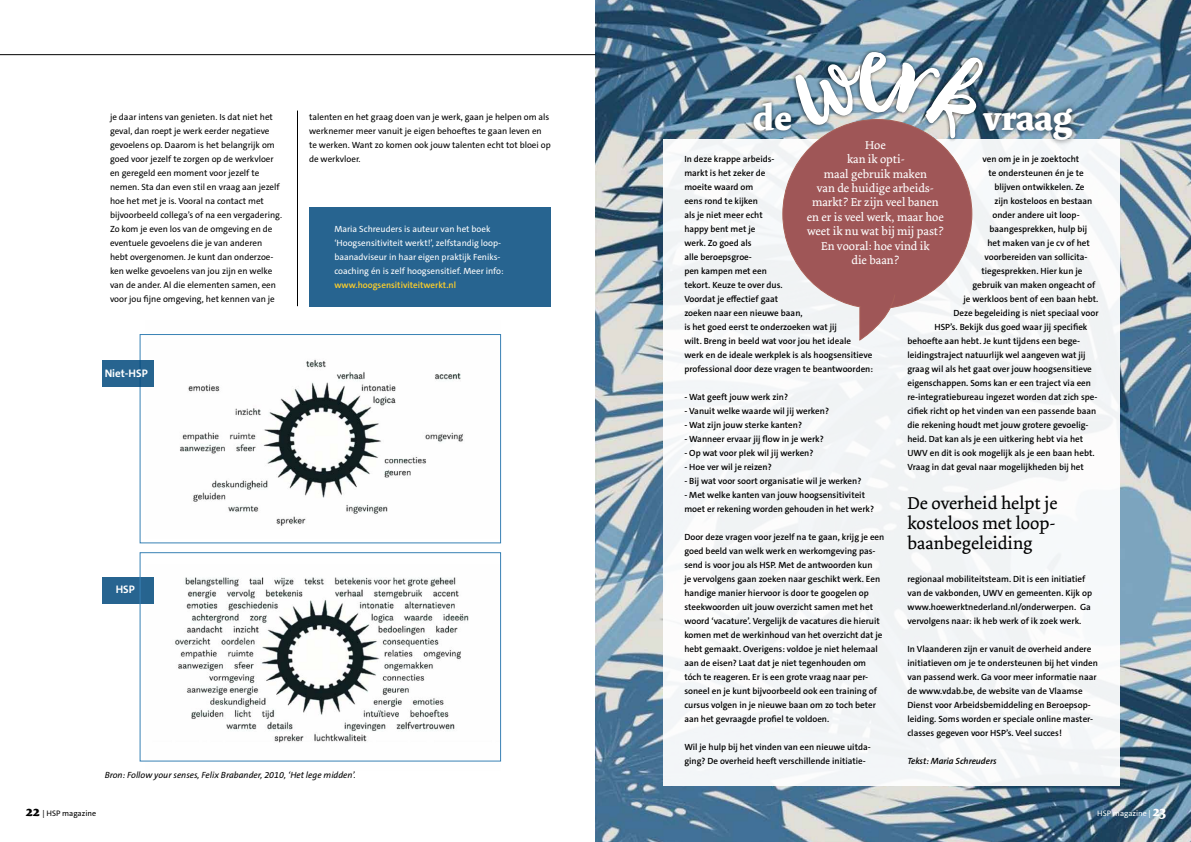
<style>
.page{position:relative;width:1191px;height:842px;background:#fff}
.page>*{position:absolute;margin:0;border:0;box-sizing:border-box;transform-origin:0 0}
.t1{font:120px "Garden Grown";color:#fff}
.t2{font:700 36px "Dolly";color:#fff}
.t3{font:18px/20px "Dolly";color:#000;text-align:justify}
.t4{font:12px/14.4px "Dolly";color:#fff;text-align:center}
.t5{font:700 11px "The Sans C5";color:#fff}
.t6{font:600 9px/14px "The Sans C5";color:#000}
.t7{font:9px/14px "The Sans C5";color:#000}
.t8{font:9px/14px "The Sans C5";color:#fff}
.t9{font:italic 9px "The Sans C5";color:#000}
.t10{font:600 9px "The Sans C5";color:#ffcf29}
.t11{font:italic 600 9px "The Sans C5";letter-spacing:-.005em;color:#000}
.t12{font:8px "The Sans C5";color:#000}
.t13{font:8px "The Sans C5";color:#fff}
.s1{font-family:"Dolly";font-weight:700;font-size:15px}
</style>
<div class="page">
<img style="left:595px;top:0;width:596px;height:842px">
<div style="left:663px;top:139px;width:457px;height:646px;background:#f3f6f8"></div>
<img style="left:153px;top:359px;width:310px;height:167px">
<div style="left:140px;top:334px;width:361px;height:209px;border:1px solid #3881b4"></div>
<img style="left:146px;top:577px;width:354px;height:185px">
<div style="left:309px;top:207px;width:242px;height:99px;background:#276490"></div>
<div style="left:102px;top:360px;width:51px;height:27px;background:#276490"></div>
<div style="left:102px;top:577px;width:51px;height:26px;background:#276490"></div>
<hr style="left:297px;top:111px;width:1px;height:195px;background:#000">
<hr style="left:0;top:54px;width:595px;height:1px;background:#000">
<div style="left:140px;top:552px;width:361px;height:209px;border:1px solid #3881b4"></div>
<div style="left:977px;top:102px;width:101px;height:44px;background:#000;opacity:.75"></div>
<div style="left:749px;top:98px;width:45px;height:36px;background:#000;opacity:.75"></div>
<svg style="left:779px;top:0;width:234px;height:146px;background:#638399"></svg>
<svg style="left:782px;top:51px;width:220px;height:290px"></svg>
<p class="t7" style="left:110px;top:110px;width:174px">je daar intens van genieten. Is dat niet het geval, dan roept je werk eerder negatieve gevoelens op. Daarom is het belangrijk om goed voor jezelf te zorgen op de werkvloer en geregeld een moment voor jezelf te nemen. Sta dan even stil en vraag aan jezelf hoe het met je is. Vooral na contact met bijvoorbeeld collega’s of na een vergadering.<br>Zo kom je even los van de omgeving en de eventuele gevoelens die je van anderen hebt overgenomen. Je kunt dan onderzoe&shy;ken welke gevoelens van jou zijn en welke van de ander. Al die elementen samen, een voor jou fijne omgeving, het kennen van je</p>
<p class="t7" style="left:309px;top:110px;width:243px">talenten en het graag doen van je werk, gaan je helpen om als werknemer meer vanuit je eigen behoeftes te gaan leven en te werken. Want zo komen ook jouw talenten echt tot bloei op de werkvloer.</p>
<p class="t8" style="left:334px;top:222px;width:171px">Maria Schreuders is auteur van het boek ‘Hoogsensitiviteit werkt!’, zelfstandig loop&shy;baanadviseur in haar eigen praktijk Feniks&shy;coaching én is zelf hoogsensitief. Meer info:</p>
<p class="t10" style="left:334px;top:279px;width:123px">www.hoogsensitiviteitwerkt.nl</p>
<p class="t5" style="left:105px;top:366px;width:45px">Niet-HSP</p>
<p class="t5" style="left:116px;top:582px;width:21px">HSP</p>
<p class="t9" style="left:105px;top:769px;width:253px">Bron: Follow your senses, Felix Brabander, 2010, ‘Het lege midden’.</p>
<p class="t12" style="left:26px;top:808px;width:72px"><span class="s1">22</span> | HSP magazine</p>
<h1 class="t1" style="left:860px;top:-6px;width:39px">e</h1>
<h2 class="t2" style="left:753px;top:95px;width:40px">de</h2>
<h2 class="t2" style="left:983px;top:95px;width:91px">vraag</h2>
<p class="t6" style="left:684px;top:152px;width:190px">In deze krappe arbeids-<br>markt is het zeker de<br>moeite waard om<br>eens rond te kijken<br>als je niet meer echt<br>happy bent met je<br>werk. Zo goed als<br>alle beroepsgroe-<br>pen kampen met een<br>tekort. Keuze te over dus.<br>Voordat je effectief gaat<br>zoeken naar een nieuwe baan,<br>is het goed eerst te onderzoeken wat jij<br>wilt. Breng in beeld wat voor jou het ideale<br>werk en de ideale werkplek is als hoogsensitieve professional door deze vragen te beantwoorden:</p>
<p class="t6" style="left:684px;top:390px;width:105px">- Wat geeft jouw werk zin?</p>
<p class="t6" style="left:684px;top:404px;width:146px">- Vanuit welke waarde wil jij werken?</p>
<p class="t6" style="left:684px;top:418px;width:119px">- Wat zijn jouw sterke kanten?</p>
<p class="t6" style="left:684px;top:432px;width:141px">- Wanneer ervaar jij flow in je werk?</p>
<p class="t6" style="left:684px;top:446px;width:131px">- Op wat voor plek wil jij werken?</p>
<p class="t6" style="left:684px;top:460px;width:89px">- Hoe ver wil je reizen?</p>
<p class="t6" style="left:684px;top:474px;width:179px">- Bij wat voor soort organisatie wil je werken?</p>
<p class="t6" style="left:684px;top:488px;width:191px">- Met welke kanten van jouw hoogsensitiviteit moet er rekening worden gehouden in het werk?</p>
<p class="t6" style="left:684px;top:530px;width:201px">Door deze vragen voor jezelf na te gaan, krijg je een goed beeld van welk werk en werkomgeving pas&shy;send is voor jou als HSP. Met de antwoorden kun<br>je vervolgens gaan zoeken naar geschikt werk. Een handige manier hiervoor is door te googelen op steekwoorden uit jouw overzicht samen met het woord ‘vacature’. Vergelijk de vacatures die hieruit komen met de werkinhoud van het overzicht dat je hebt gemaakt. Overigens: voldoe je niet helemaal aan de eisen? Laat dat je niet tegenhouden om tóch te reageren. Er is een grote vraag naar per&shy;soneel en je kunt bijvoorbeeld ook een training of cursus volgen in je nieuwe baan om zo toch beter aan het gevraagde profiel te voldoen.</p>
<p class="t6" style="left:684px;top:740px;width:188px">Wil je hulp bij het vinden van een nieuwe uitda&shy;ging? De overheid heeft verschillende initiatie-</p>
<h3 class="t4" style="left:807px;top:138px;width:138px">Hoe<br>kan ik opti-<br>maal gebruik maken<br>van de huidige arbeids&shy;markt? Er zijn veel banen en er is veel werk, maar hoe weet ik nu wat bij mij past?<br>En vooral: hoe vind ik<br>die baan?</h3>
<p class="t6" style="left:982px;top:152px;width:98px">ven om je in je zoektocht</p>
<p class="t6" style="left:988px;top:166px;width:97px">te ondersteunen én je te</p>
<p class="t6" style="left:994px;top:180px;width:92px">blijven ontwikkelen. Ze</p>
<p class="t6" style="left:994px;top:194px;width:99px">zijn kosteloos en bestaan</p>
<p class="t6" style="left:992px;top:208px;width:89px">onder andere uit loop-</p>
<p class="t6" style="left:989px;top:222px;width:99px">baangesprekken, hulp bij</p>
<p class="t6" style="left:987px;top:236px;width:104px">het maken van je cv of het</p>
<p class="t6" style="left:984px;top:250px;width:104px">voorbereiden van sollicita-</p>
<p class="t6" style="left:981px;top:264px;width:103px">tiegesprekken. Hier kun je</p>
<p class="t6" style="left:972px;top:278px;width:124px">gebruik van maken ongeacht of</p>
<p class="t6" style="left:963px;top:292px;width:136px">je werkloos bent of een baan hebt.</p>
<p class="t6" style="left:953px;top:306px;width:147px">Deze begeleiding is niet speciaal voor</p>
<p class="t6" style="left:934px;top:320px;width:154px">HSP’s. Bekijk dus goed waar jij specifiek</p>
<p class="t6" style="left:907px;top:334px;width:174px">behoefte aan hebt. Je kunt tijdens een bege-</p>
<p class="t6" style="left:907px;top:348px;width:180px">leidingstraject natuurlijk wel aangeven wat jij</p>
<p class="t6" style="left:907px;top:362px;width:186px">graag wil als het gaat over jouw hoogsensitieve</p>
<p class="t6" style="left:907px;top:376px;width:185px">eigenschappen. Soms kan er een traject via een</p>
<p class="t6" style="left:907px;top:390px;width:191px">re-integratiebureau ingezet worden dat zich spe-</p>
<p class="t6" style="left:907px;top:404px;width:190px">cifiek richt op het vinden van een passende baan</p>
<p class="t6" style="left:907px;top:418px;width:183px">die rekening houdt met jouw grotere gevoelig-</p>
<p class="t6" style="left:907px;top:432px;width:177px">heid. Dat kan als je een uitkering hebt via het</p>
<p class="t6" style="left:907px;top:446px;width:189px">UWV en dit is ook mogelijk als je een baan hebt.</p>
<p class="t6" style="left:907px;top:460px;width:178px">Vraag in dat geval naar mogelijkheden bij het</p>
<h3 class="t3" style="left:907px;top:494px;width:152px">De overheid helpt je kosteloos met loop&shy;baanbegeleiding</h3>
<p class="t6" style="left:907px;top:572px;width:186px">regionaal mobiliteitsteam. Dit is een initiatief van de vakbonden, UWV en gemeenten. Kijk op www.hoewerktnederland.nl/onderwerpen. Ga vervolgens naar: ik heb werk of ik zoek werk.</p>
<p class="t6" style="left:907px;top:642px;width:192px">In Vlaanderen zijn er vanuit de overheid andere initiatieven om je te ondersteunen bij het vinden van passend werk. Ga voor meer informatie naar de www.vdab.be, de website van de Vlaamse Dienst voor Arbeidsbemiddeling en Beroepsop&shy;leiding. Soms worden er speciale online master&shy;classes gegeven voor HSP’s. Veel succes!</p>
<p class="t11" style="left:907px;top:755px;width:91px">Tekst: Maria Schreuders</p>
<p class="t13" style="left:1097px;top:808px;width:70px">HSP magazine | <span class="s1">23</span></p>
</div>
